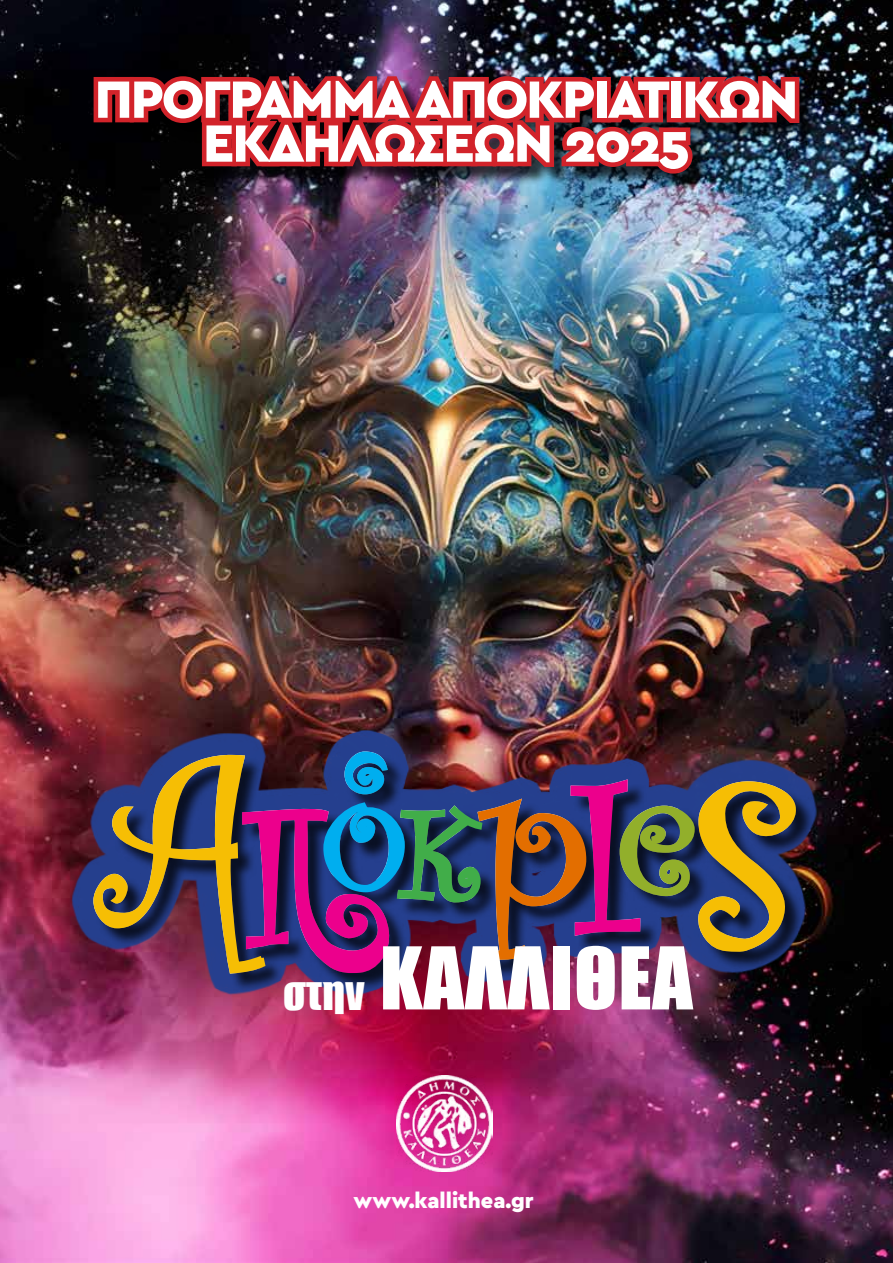
<style>
.page{position:relative;width:893px;height:1263px;background:#fff}
.page>*{position:absolute;margin:0;border:0;box-sizing:border-box;transform-origin:0 0}
.t1{font:79.8px "Impact";letter-spacing:.01em;color:#fff}
.t2{font:900 54.9px/44px "Cera GR";letter-spacing:-.04em;color:#fff;text-align:center}
.t3{font:900 21.9px "Cera GR";color:#fff}
.s1{font-size:43.5px}
</style>
<div class="page">
<img style="left:0;top:0;width:893px;height:1263px">
<img style="left:397px;top:1075px;width:95px;height:96px">
<div style="left:96px;top:79px;width:722px;height:114px;background:#000;opacity:.75"></div>
<img style="left:89px;top:70px;width:715px;height:111px">
<svg style="left:70px;top:730px;width:220px;height:266px;background:#5b1f3d"></svg>
<svg style="left:322px;top:730px;width:72px;height:19px"></svg>
<div style="left:96px;top:754px;width:719px;height:238px;background:#000;opacity:.75"></div>
<img style="left:92px;top:301px;width:176px;height:675px">
<img style="left:394px;top:0;width:91px;height:749px">
<img style="left:96px;top:749px;width:726px;height:231px">
<p class="t2" style="left:95px;top:78px;width:705px">ΠΡΟΓΡΑΜΜΑ ΑΠΟΚΡΙΑΤΙΚΩΝ<br>ΕΚΔΗΛΩΣΕΩΝ 2025</p>
<h1 class="t1" style="left:283px;top:916px;width:411px"><span class="s1">στην</span> ΚΑΛΛΙΘΕΑ</h1>
<p class="t3" style="left:354px;top:1188px;width:182px">www.kallithea.gr</p>
</div>
